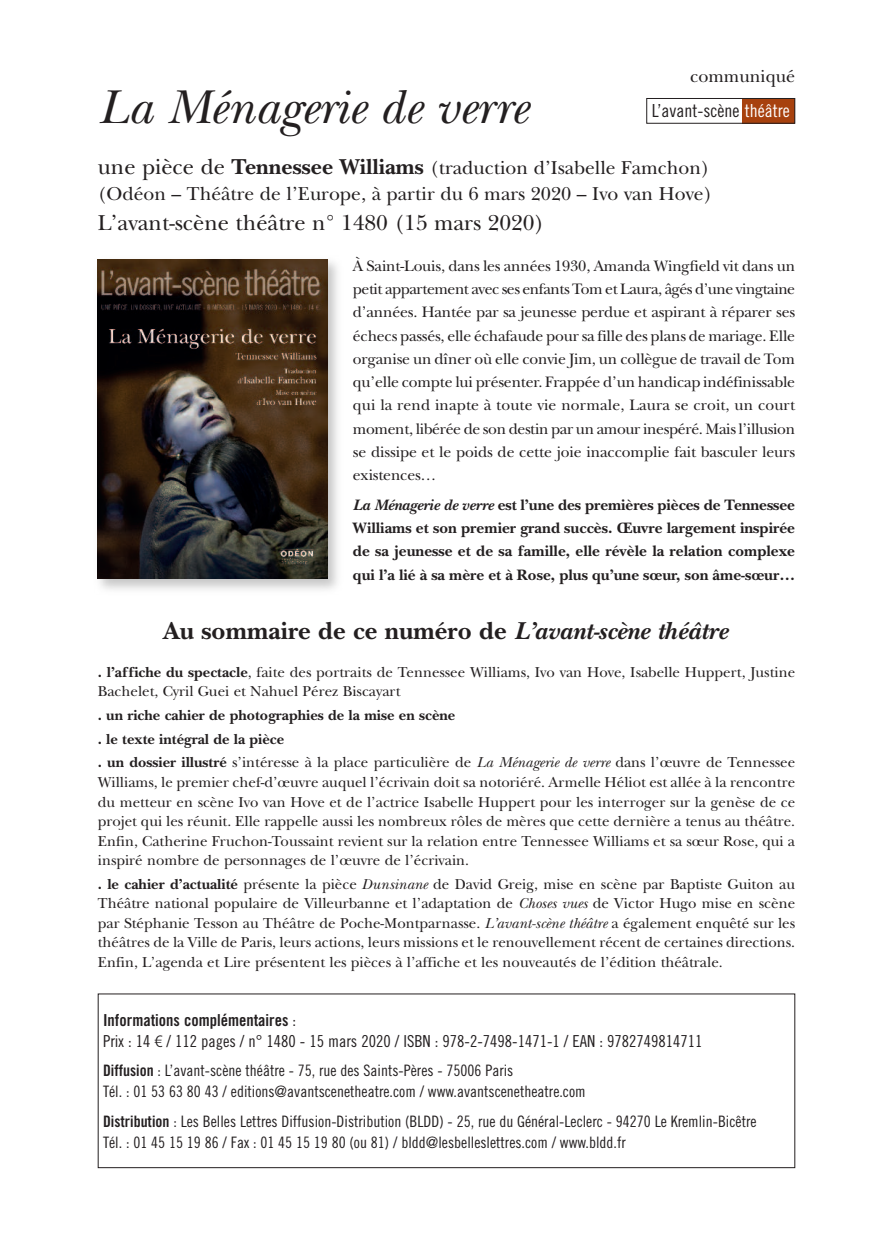
<style>
.page{position:relative;width:893px;height:1234px;background:#fff}
.page>*{position:absolute;margin:0;border:0;box-sizing:border-box;transform-origin:0 0}
.t1{font:italic 49.5px "New Baskerville";color:#231f20}
.t2{font:700 25.5px "New Baskerville";color:#231f20}
.t3{font:22.5px "New Baskerville";color:#231f20}
.t4{font:19.5px/25.5px "New Baskerville";color:#231f20}
.t5{font:18px "Trade Gothic Cond Eighteen";color:#231f20}
.t6{font:18px "New Baskerville";color:#231f20}
.t7{font:16.5px "Trade Gothic Cond Eighteen";color:#231f20}
.t8{font:16.5px "Trade Gothic Bold Cond Twenty";color:#231f20}
.t9{font:15.75px/23.2px "New Baskerville";letter-spacing:-.005em;color:#231f20;text-align:justify}
.t10{font:15.75px/21px "Trade Gothic Cond Eighteen";color:#231f20}
.t11{font:700 15.75px/23.2px "New Baskerville";color:#231f20;text-align:justify}
.t12{font:15px/19.5px "New Baskerville";color:#231f20;text-align:justify}
.t13{font:700 15px/23.7px "New Baskerville";color:#231f20}
.s1{color:#fff}
.s2{font-size:22.5px}
.s3{font-weight:700;font-size:22.5px}
.s4{font-style:italic}
.s5{font-weight:700}
.s6{font-weight:400}
.s7{font-weight:400;font-style:italic}
.s8{font-family:"Trade Gothic Cond Eighteen"}
.s9{font-family:"Linotype Euro Font Ato F"}
.s10{font-family:"Trade Gothic Bold Cond Twenty"}
</style>
<div class="page">
<img style="left:97px;top:259px;width:241px;height:331px">
<img style="left:98px;top:259px;width:229px;height:319px">
<div style="left:731px;top:98px;width:64px;height:26px;background:#a7410e"></div>
<div style="left:646px;top:98px;width:96px;height:26px;background:#fff"></div>
<div style="left:646px;top:98px;width:149px;height:26px;border:1px solid #231f20"></div>
<p class="t6" style="left:690px;top:65px;width:107px">communiqué</p>
<p class="t5" style="left:652px;top:104px;width:139px">L’avant-scène <span class="s1">théâtre</span></p>
<h1 class="t1" style="left:98px;top:77px;width:431px">La Ménagerie de verre</h1>
<h3 class="t4" style="left:98px;top:155px;width:616px"><span class="s2">une pièce de</span> <span class="s3">Tennessee Williams</span> (traduction d’Isabelle Famchon) (Odéon – Théâtre de l’Europe, à partir du 6 mars 2020 – Ivo van Hove)</h3>
<h3 class="t3" style="left:98px;top:209px;width:448px">L’avant-scène théâtre n° 1480 (15 mars 2020)</h3>
<p class="t9" style="left:353px;top:253px;width:444px">À Saint-Louis, dans les années 1930, Amanda Wingfield vit dans un petit appartement avec ses enfants Tom et Laura, âgés d’une vingtaine d’années. Hantée par sa jeunesse perdue et aspirant à réparer ses échecs passés, elle échafaude pour sa fille des plans de mariage. Elle organise un dîner où elle convie Jim, un collègue de travail de Tom qu’elle compte lui présenter. Frappée d’un handicap indéfinissable qui la rend inapte à toute vie normale, Laura se croit, un court moment, libérée de son destin par un amour inespéré. Mais l’illusion se dissipe et le poids de cette joie inaccomplie fait basculer leurs existences…</p>
<p class="t11" style="left:353px;top:492px;width:444px"><span class="s4">La Ménagerie de verre</span> est l’une des premières pièces de Tennessee Williams et son premier grand succès. Œuvre largement inspirée de sa jeunesse et de sa famille, elle révèle la relation complexe qui l’a lié à sa mère et à Rose, plus qu’une sœur, son âme-sœur…</p>
<h2 class="t2" style="left:163px;top:614px;width:566px">Au sommaire de ce numéro de <span class="s4">L’avant-scène théâtre</span></h2>
<p class="t12" style="left:98px;top:661px;width:699px"><span class="s5">. l’affiche du spectacle</span>, faite des portraits de Tennessee Williams, Ivo van Hove, Isabelle Huppert, Justine<br>Bachelet, Cyril Guei et Nahuel Pérez Biscayart</p>
<p class="t13" style="left:98px;top:702px;width:699px">. un riche cahier de photographies de la mise en scène<br>. le texte intégral de la pièce<br>. un dossier illustré <span class="s6">s’intéresse à la place particulière de</span> <span class="s7">La Ménagerie de verre</span> <span class="s6">dans l’œuvre de Tennessee</span></p>
<p class="t12" style="left:98px;top:771px;width:699px">Williams, le premier chef-d’œuvre auquel l’écrivain doit sa notoriéré. Armelle Héliot est allée à la rencontre du metteur en scène Ivo van Hove et de l’actrice Isabelle Huppert pour les interroger sur la genèse de ce projet qui les réunit. Elle rappelle aussi les nombreux rôles de mères que cette dernière a tenus au théâtre.<br>Enfin, Catherine Fruchon-Toussaint revient sur la relation entre Tennessee Williams et sa sœur Rose, qui a inspiré nombre de personnages de l’œuvre de l’écrivain.</p>
<p class="t12" style="left:98px;top:873px;width:699px"><span class="s5">. le cahier d’actualité</span> présente la pièce <span class="s4">Dunsinane</span> de David Greig, mise en scène par Baptiste Guiton au Théâtre national populaire de Villeurbanne et l’adaptation de <span class="s4">Choses vues</span> de Victor Hugo mise en scène par Stéphanie Tesson au Théâtre de Poche-Montparnasse. <span class="s4">L’avant-scène théâtre</span> a également enquêté sur les théâtres de la Ville de Paris, leurs actions, leurs missions et le renouvellement récent de certaines directions.<br>Enfin, L’agenda et Lire présentent les pièces à l’affiche et les nouveautés de l’édition théâtrale.</p>
<p class="t8" style="left:103px;top:1013px;width:195px">Informations complémentaires <span class="s8">:</span></p>
<p class="t7" style="left:103px;top:1034px;width:601px">Prix : 14 <span class="s9">u</span> / 112 pages / n° 1480 - 15 mars 2020 / ISBN : 978-2-7498-1471-1 / EAN : 9782749814711</p>
<p class="t10" style="left:103px;top:1061px;width:484px"><span class="s10">Diffusion</span> : L’avant-scène théâtre - 75, rue des Saints-Pères - 75006 Paris<br>Tél. : 01 53 63 80 43 / editions@avantscenetheatre.com / www.avantscenetheatre.com</p>
<p class="t10" style="left:103px;top:1111px;width:655px"><span class="s10">Distribution</span> : Les Belles Lettres Diffusion-Distribution (BLDD) - 25, rue du Général-Leclerc - 94270 Le Kremlin-Bicêtre<br>Tél. : 01 45 15 19 86 / Fax : 01 45 15 19 80 (ou 81) / bldd@lesbelleslettres.com / www.bldd.fr</p>
</div>
